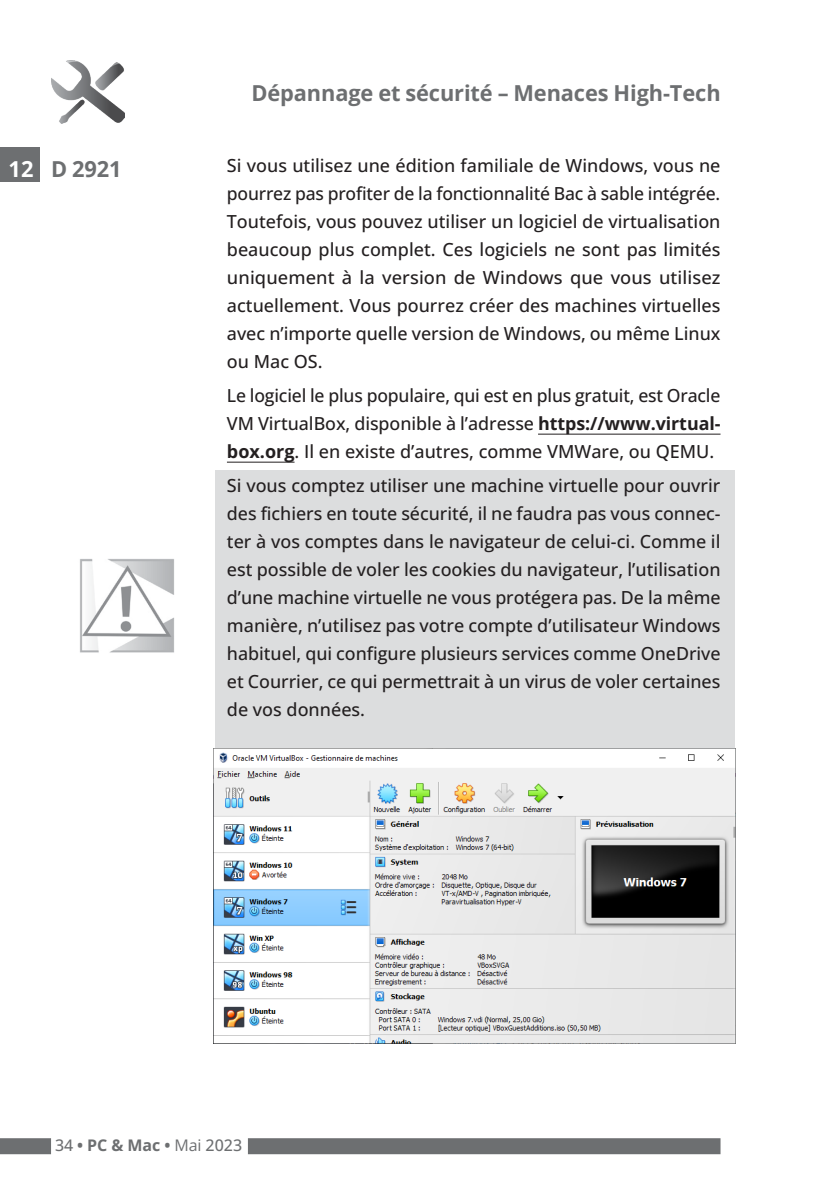
<style>
.page{position:relative;width:834px;height:1191px;background:#fff}
.page>*{position:absolute;margin:0;border:0;box-sizing:border-box;transform-origin:0 0}
.t1{font:700 22px "Open Sans";letter-spacing:-.005em;color:#6d6f71}
.Num_Catégorie{font:700 22px "Open Sans";color:#fff}
.Corps_de_texte{font:500 18px/28px "Open Sans";color:#231f20;text-align:justify}
.t2{font:700 16px "Open Sans";color:#6d6f71}
.s1{font-weight:700}
.s2{font-weight:500}
.s3{font-weight:400}
</style>
<div class="page">
<svg style="left:248px;top:1154px;width:472px;height:1px"></svg>
<div style="left:0;top:1138px;width:720px;height:16px;background:#6d6f71"></div>
<div style="left:51px;top:1137px;width:197px;height:20px;background:#fff"></div>
<img style="left:51px;top:61px;width:73px;height:62px">
<div style="left:215px;top:471px;width:519px;height:289px;background:#dcddde"></div>
<img style="left:80px;top:559px;width:94px;height:94px">
<hr style="left:538px;top:433px;width:182px;height:1px;background:#231f20">
<hr style="left:227px;top:461px;width:67px;height:1px;background:#231f20">
<img style="left:214px;top:748px;width:521px;height:295px">
<div style="left:0;top:147px;width:39px;height:35px;background:#6d6f71"></div>
<p class="t1" style="left:251px;top:78px;width:470px">Dépannage et sécurité – Menaces High-Tech</p>
<p class="Num_Catégorie" style="left:9px;top:154px;width:26px">12</p>
<p class="t1" style="left:51px;top:154px;width:72px">D 2921</p>
<p class="Corps_de_texte" style="left:227px;top:151px;width:495px">Si vous utilisez une édition familiale de Windows, vous ne pourrez pas profiter de la fonctionnalité Bac à sable intégrée.<br>Toutefois, vous pouvez utiliser un logiciel de virtualisation beaucoup plus complet. Ces logiciels ne sont pas limités uniquement à la version de Windows que vous utilisez actuellement. Vous pourrez créer des machines virtuelles avec n’importe quelle version de Windows, ou même Linux ou Mac OS.</p>
<p class="Corps_de_texte" style="left:227px;top:381px;width:495px">Le logiciel le plus populaire, qui est en plus gratuit, est Oracle VM VirtualBox, disponible à l’adresse <span class="s1">https://www.virtual&shy;box.org</span>. Il en existe d’autres, comme VMWare, ou QEMU.</p>
<p class="Corps_de_texte" style="left:227px;top:471px;width:495px">Si vous comptez utiliser une machine virtuelle pour ouvrir des fichiers en toute sécurité, il ne faudra pas vous connec&shy;ter à vos comptes dans le navigateur de celui-ci. Comme il est possible de voler les cookies du navigateur, l’utilisation d’une machine virtuelle ne vous protégera pas. De la même manière, n’utilisez pas votre compte d’utilisateur Windows habituel, qui configure plusieurs services comme OneDrive et Courrier, ce qui permettrait à un virus de voler certaines de vos données.</p>
<p class="t2" style="left:55px;top:1134px;width:189px"><span class="s2">34</span> • PC &amp; Mac • <span class="s3">Mai</span> <span class="s2">2023</span></p>
</div>
